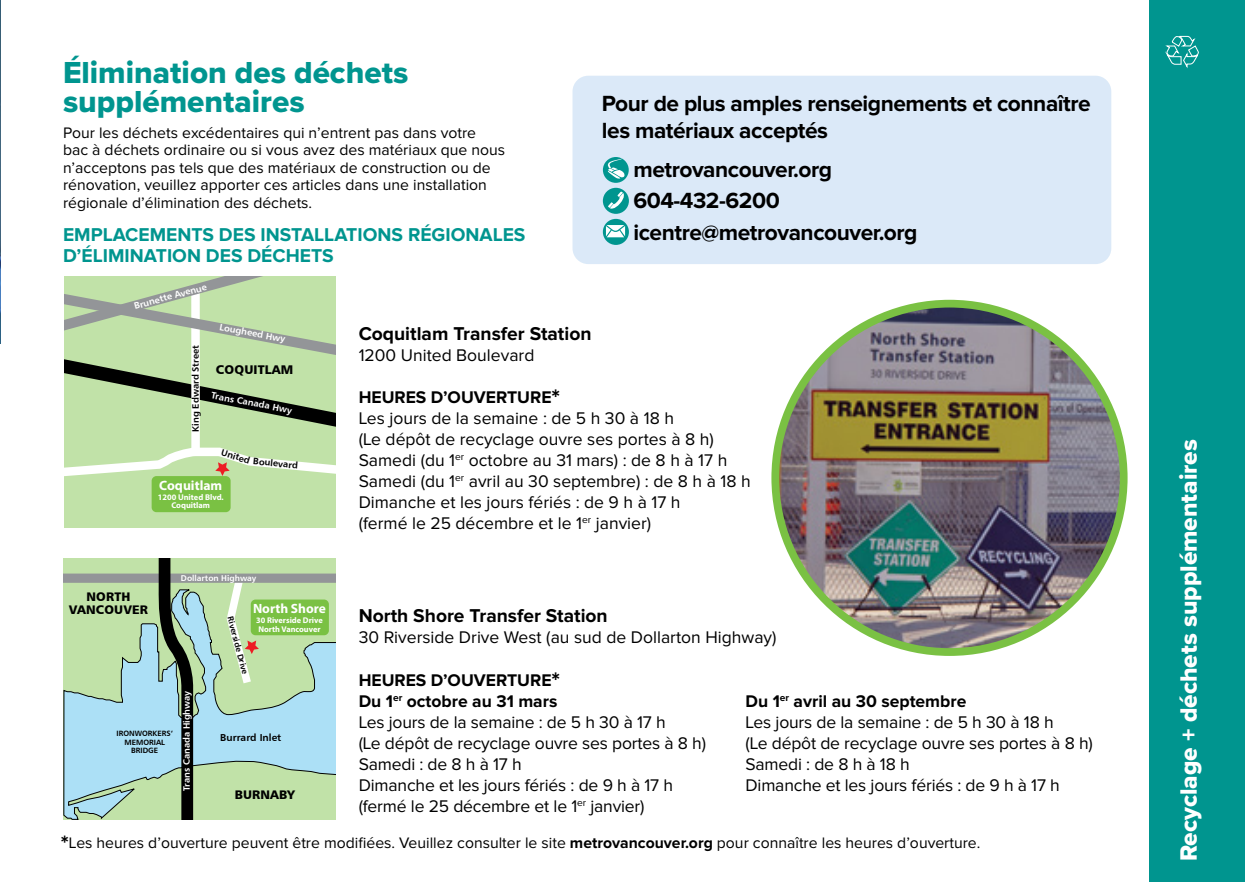
<style>
.page{position:relative;width:1260px;height:882px;background:#fff}
.page>*{position:absolute;margin:0;border:0;box-sizing:border-box;transform-origin:0 0}
.t1{font:31.5px/29.8px "Proxima Nova Extrabld";color:#00958f}
.t2{font:24.5px "Proxima Nova Extrabld";color:#fff}
.t3{font:700 22.75px/31.5px "Proxima Nova";letter-spacing:-.02em;color:#000}
.t4{font:700 19.25px/21px "Proxima Nova";color:#00958f}
.t5{font:700 19.25px "Proxima Nova";color:#000}
.t6{font:17.5px/21px "Proxima Nova";color:#000}
.t7{font:15.75px/17.5px "Proxima Nova";color:#000}
.t8{font:700 13.65px "Myriad Pro";color:#fff}
.t9{font:700 13.47px "Myriad Pro";color:#fff}
.t10{font:12.6px "Humanist 777 BT Black B";letter-spacing:.01em;color:#000}
.t11{font:12.42px/13.5px "Humanist 777 BT Black B";letter-spacing:.01em;color:#000;text-align:center}
.t12{font:10.15px "Humanist 777 BT Bold B";color:#000}
.t13{font:9.28px "Humanist 777 BT Bold B";color:#fff}
.t14{font:9.28px "Humanist 777 BT Bold B";color:#000}
.t15{font:700 8.4px/8.6px "Myriad Pro";color:#fff;text-align:center}
.t16{font:8.4px "Humanist 777 BT Bold B";color:#fff}
.t17{font:8.4px "Humanist 777 BT Bold B";color:#000}
.t18{font:700 8.22px/9.3px "Myriad Pro";color:#fff}
.t19{font:7.7px/8.4px "Humanist 777 BT Bold B";color:#000;text-align:center}
.s1{font-weight:700}
.s2{font-weight:700;font-size:24.5px}
.s3{font-weight:700;font-size:22.75px}
</style>
<div class="page">
<img style="left:0;top:0;width:1px;height:343px">
<div style="left:1149px;top:0;width:96px;height:882px;background:#00958f"></div>
<div style="left:573px;top:76px;width:538px;height:188px;background:#dbe9f8;border-radius:16px"></div>
<img style="left:775px;top:304px;width:349px;height:348px;border-radius:174px">
<div style="left:771px;top:300px;width:357px;height:356px;border:8px solid #7ac143;border-radius:50%"></div>
<div style="left:603px;top:188px;width:26px;height:26px;background:#00958f;border-radius:50%"></div>
<svg style="left:608px;top:191px;width:17px;height:18px"></svg>
<svg style="left:603px;top:219px;width:26px;height:26px"></svg>
<svg style="left:606px;top:225px;width:19px;height:12px"></svg>
<div style="left:64px;top:276px;width:272px;height:251px;background:#c1e2a8"></div>
<div style="left:152px;top:476px;width:79px;height:36px;background:#7ac143;border-radius:5px"></div>
<svg style="left:64px;top:447px;width:272px;height:35px"></svg>
<div style="left:191px;top:289px;width:9px;height:163px;background:#fff"></div>
<svg style="left:64px;top:276px;width:272px;height:160px"></svg>
<div style="left:63px;top:558px;width:272px;height:261px;background:#c1e2a8"></div>
<svg style="left:64px;top:595px;width:271px;height:224px"></svg>
<div style="left:63px;top:574px;width:272px;height:9px;background:#939598"></div>
<svg style="left:147px;top:558px;width:52px;height:261px"></svg>
<svg style="left:223px;top:573px;width:36px;height:119px"></svg>
<div style="left:251px;top:600px;width:78px;height:35px;background:#7ac143;border-radius:5px"></div>
<svg style="left:1165px;top:35px;width:34px;height:34px"></svg>
<svg style="left:603px;top:157px;width:26px;height:26px"></svg>
<svg style="left:608px;top:157px;width:17px;height:22px"></svg>
<h1 class="t1" style="left:63px;top:57px;width:347px">Élimination des déchets supplémentaires</h1>
<p class="t7" style="left:63px;top:124px;width:444px">Pour les déchets excédentaires qui n’entrent pas dans votre bac à déchets ordinaire ou si vous avez des matériaux que nous n’acceptons pas tels que des matériaux de construction ou de rénovation, veuillez apporter ces articles dans une installation régionale d’élimination des déchets.</p>
<p class="t4" style="left:63px;top:224px;width:464px">EMPLACEMENTS DES INSTALLATIONS RÉGIONALES<br>D’ÉLIMINATION DES DÉCHETS</p>
<p class="t13" style="left:133px;top:300px;width:76px;rotate:-15deg">Brunette Avenue</p>
<h3 class="t3" style="left:602px;top:91px;width:490px;line-height:26.2px">Pour de plus amples renseignements et connaître les matériaux acceptés</h3>
<h3 class="t3" style="left:633px;top:154px;width:286px">metrovancouver.org<br>604-432-6200 icentre@metrovancouver.org</h3>
<p class="t14" style="left:190px;top:432px;width:88px;rotate:-90deg">K ni g Edward Street</p>
<p class="t13" style="left:221px;top:322px;width:68px;rotate:10deg">Lougheed Hwy</p>
<p class="t10" style="left:216px;top:361px;width:79px">COQUITLAM</p>
<p class="t13" style="left:213px;top:389px;width:83px;rotate:11deg">Trans Canada Hwy</p>
<p class="t14" style="left:223px;top:446px;width:31px;rotate:17deg">United</p>
<p class="t14" style="left:254px;top:455px;width:46px;rotate:5deg">Boulevard</p>
<p class="t8" style="left:159px;top:476px;width:64px">Coquitlam</p>
<p class="t15" style="left:158px;top:492px;width:67px">1200 United Blvd.<br>Coquitlam</p>
<p class="t11" style="left:69px;top:589px;width:81px">NORTH<br>VANCOUVER</p>
<p class="t19" style="left:116px;top:729px;width:58px">IRONWORKERS’<br>MEMORIAL<br>BRIDGE</p>
<p class="t16" style="left:181px;top:572px;width:77px">Dollarton Highway</p>
<p class="t13" style="left:181px;top:791px;width:102px;rotate:-90deg">Trans Canada Highway</p>
<p class="t9" style="left:253px;top:600px;width:74px">North Shore</p>
<p class="t18" style="left:256px;top:615px;width:68px">30 Riverside Drive<br>North Vancouver</p>
<p class="t17" style="left:235px;top:615px;width:61px;rotate:75deg">Riverside Drive</p>
<p class="t12" style="left:220px;top:731px;width:63px">Burrard Inlet</p>
<p class="t11" style="left:235px;top:788px;width:62px">BURNABY</p>
<p class="t5" style="left:359px;top:322px;width:234px">Coquitlam Transfer Station</p>
<p class="t6" style="left:359px;top:345px;width:177px">1200 United Boulevard</p>
<p class="t6" style="left:359px;top:387px;width:394px"><span class="s1">HEURES D’OUVERTURE</span><span class="s2">*<br></span>Les jours de la semaine : de 5 h 30 à 18 h<br>(Le dépôt de recyclage ouvre ses portes à 8 h)<br>Samedi (du 1<sup>er</sup> octobre au 31 mars) : de 8 h à 17 h Samedi (du 1<sup>er</sup> avril au 30 septembre) : de 8 h à 18 h Dimanche et les jours fériés : de 9 h à 17 h<br>(fermé le 25 décembre et le 1<sup>er</sup> janvier)</p>
<p class="t5" style="left:359px;top:605px;width:251px">North Shore Transfer Station</p>
<p class="t6" style="left:359px;top:628px;width:419px">30 Riverside Drive West (au sud de Dollarton Highway)</p>
<p class="t6" style="left:359px;top:670px;width:349px"><span class="s1">HEURES D’OUVERTURE</span><span class="s2">*<br></span><span class="s1">Du 1</span><sup>er</sup> <span class="s1">octobre au 31 mars<br></span>Les jours de la semaine : de 5 h 30 à 17 h<br>(Le dépôt de recyclage ouvre ses portes à 8 h)<br>Samedi : de 8 h à 17 h<br>Dimanche et les jours fériés : de 9 h à 17 h (fermé le 25 décembre et le 1<sup>er</sup> janvier)</p>
<p class="t6" style="left:745px;top:691px;width:349px"><span class="s1">Du 1</span><sup>er</sup> <span class="s1">avril au 30 septembre<br></span>Les jours de la semaine : de 5 h 30 à 18 h<br>(Le dépôt de recyclage ouvre ses portes à 8 h)<br>Samedi : de 8 h à 18 h<br>Dimanche et les jours fériés : de 9 h à 17 h</p>
<p class="t7" style="left:61px;top:835px;width:921px"><span class="s3">*</span>Les heures d’ouverture peuvent être modifiées. Veuillez consulter le site <span class="s1">metrovancouver.org</span> pour connaître les heures d’ouverture.</p>
<h2 class="t2" style="left:1170px;top:861px;width:424px;rotate:-90deg">Recyclage + déchets supplémentaires</h2>
</div>
